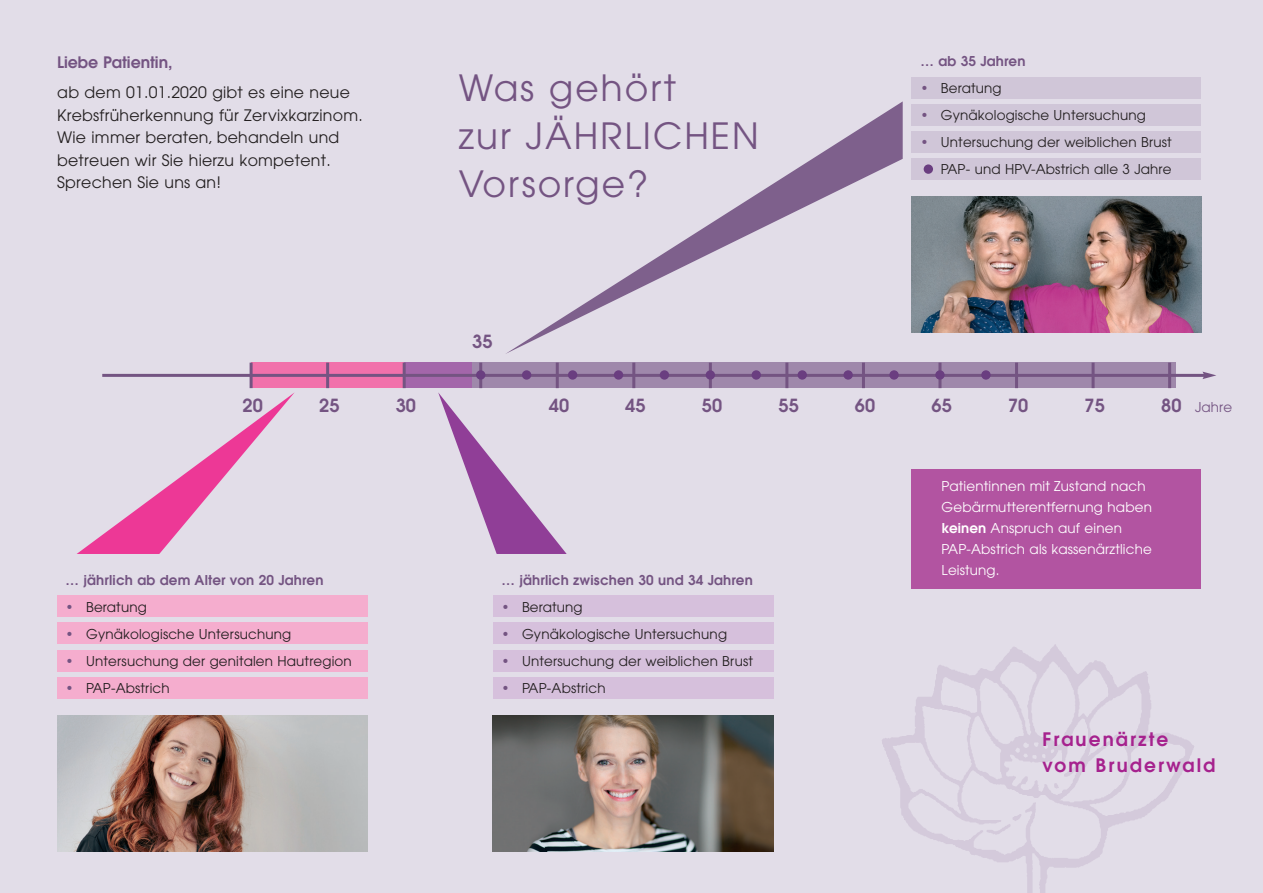
<style>
.page{position:relative;width:1263px;height:893px;background:#e2dde8}
.page>*{position:absolute;margin:0;border:0;box-sizing:border-box;transform-origin:0 0}
.t1{font:36px/48px "Avant Garde";letter-spacing:.055em;color:#745482}
.t2{font:600 18.45px/26.2px "Avant Garde";letter-spacing:.11em;color:#a6228e}
.t3{font:600 18px "Avant Garde";letter-spacing:.01em;color:#745482}
.t4{font:15.75px/22.5px "Avant Garde";letter-spacing:.015em;color:#231f20}
.t5{font:600 15.75px "Avant Garde";color:#745482}
.t6{font:13.5px/27px "Avant Garde";letter-spacing:.01em;color:#231f20;text-align:right}
.t7{font:13.5px/21px "Avant Garde";letter-spacing:.01em;color:#fff}
.t8{font:600 13.5px "Avant Garde";letter-spacing:.01em;color:#745482}
.t9{font:13.5px "Avant Garde";letter-spacing:.01em;color:#745482}
.s1{color:#745482}
.s2{font-weight:600;font-size:18px}
.s3{font-weight:600}
</style>
<div class="page">
<svg style="left:77px;top:392px;width:218px;height:162px"></svg>
<svg style="left:438px;top:392px;width:129px;height:162px"></svg>
<svg style="left:506px;top:101px;width:397px;height:253px"></svg>
<div style="left:57px;top:596px;width:311px;height:21px;background:#f5adce"></div>
<div style="left:57px;top:623px;width:311px;height:21px;background:#f5adce"></div>
<div style="left:57px;top:650px;width:311px;height:21px;background:#f5adce"></div>
<div style="left:57px;top:677px;width:311px;height:21px;background:#f5adce"></div>
<img style="left:57px;top:715px;width:311px;height:136px">
<div style="left:493px;top:596px;width:281px;height:21px;background:#d6c0dc"></div>
<div style="left:493px;top:623px;width:281px;height:21px;background:#d6c0dc"></div>
<div style="left:493px;top:650px;width:281px;height:21px;background:#d6c0dc"></div>
<div style="left:493px;top:677px;width:281px;height:21px;background:#d6c0dc"></div>
<img style="left:493px;top:715px;width:281px;height:136px">
<div style="left:912px;top:77px;width:289px;height:22px;background:#d0c6d8"></div>
<div style="left:912px;top:104px;width:289px;height:22px;background:#d0c6d8"></div>
<div style="left:912px;top:131px;width:289px;height:22px;background:#d0c6d8"></div>
<div style="left:912px;top:158px;width:289px;height:22px;background:#d0c6d8"></div>
<img style="left:912px;top:196px;width:289px;height:136px">
<div style="left:924px;top:164px;width:9px;height:10px;background:#6a3e80;border-radius:50%"></div>
<div style="left:912px;top:469px;width:289px;height:119px;background:#b254a1"></div>
<div style="left:251px;top:363px;width:153px;height:25px;background:#f171ab"></div>
<div style="left:404px;top:363px;width:68px;height:25px;background:#a366aa"></div>
<div style="left:472px;top:363px;width:704px;height:25px;background:#9f88ab"></div>
<hr style="left:102px;top:374px;width:1103px;height:3px;background:#745482">
<svg style="left:1202px;top:372px;width:14px;height:7px"></svg>
<hr style="left:250px;top:363px;width:3px;height:25px;background:#745482">
<hr style="left:326px;top:363px;width:3px;height:25px;background:#745482">
<hr style="left:403px;top:363px;width:3px;height:25px;background:#745482">
<hr style="left:479px;top:363px;width:3px;height:25px;background:#745482">
<hr style="left:556px;top:363px;width:3px;height:25px;background:#745482">
<hr style="left:632px;top:363px;width:3px;height:25px;background:#745482">
<hr style="left:709px;top:363px;width:3px;height:25px;background:#745482">
<hr style="left:785px;top:363px;width:3px;height:25px;background:#745482">
<hr style="left:862px;top:363px;width:3px;height:25px;background:#745482">
<hr style="left:938px;top:363px;width:3px;height:25px;background:#745482">
<hr style="left:1015px;top:363px;width:3px;height:25px;background:#745482">
<hr style="left:1091px;top:363px;width:3px;height:25px;background:#745482">
<hr style="left:1168px;top:363px;width:3px;height:25px;background:#745482">
<div style="left:476px;top:370px;width:9px;height:10px;background:#6a3e80;border-radius:50%"></div>
<div style="left:522px;top:370px;width:9px;height:10px;background:#6a3e80;border-radius:50%"></div>
<div style="left:568px;top:370px;width:9px;height:10px;background:#6a3e80;border-radius:50%"></div>
<div style="left:614px;top:370px;width:9px;height:10px;background:#6a3e80;border-radius:50%"></div>
<div style="left:660px;top:370px;width:9px;height:10px;background:#6a3e80;border-radius:50%"></div>
<div style="left:706px;top:370px;width:9px;height:10px;background:#6a3e80;border-radius:50%"></div>
<div style="left:751px;top:370px;width:10px;height:10px;background:#6a3e80;border-radius:50%"></div>
<div style="left:797px;top:370px;width:10px;height:10px;background:#6a3e80;border-radius:50%"></div>
<div style="left:843px;top:370px;width:10px;height:10px;background:#6a3e80;border-radius:50%"></div>
<div style="left:889px;top:370px;width:10px;height:10px;background:#6a3e80;border-radius:50%"></div>
<div style="left:935px;top:370px;width:10px;height:10px;background:#6a3e80;border-radius:50%"></div>
<div style="left:981px;top:370px;width:10px;height:10px;background:#6a3e80;border-radius:50%"></div>
<p class="t5" style="left:57px;top:56px;width:117px">Liebe Patientin,</p>
<p class="t4" style="left:57px;top:83px;width:307px">ab dem 01.01.2020 gibt es eine neue Krebsfrüherkennung für Zervixkarzinom.<br>Wie immer beraten, behandeln und betreuen wir Sie hierzu kompetent.<br>Sprechen Sie uns an!</p>
<h1 class="t1" style="left:459px;top:67px;width:301px">Was gehört<br>zur JÄHRLICHEN<br>Vorsorge?</h1>
<p class="t8" style="left:920px;top:56px;width:107px">… ab 35 Jahren</p>
<p class="t6" style="left:920px;top:76px;width:83px"><span class="s1">•</span> Beratung</p>
<p class="t6" style="left:920px;top:103px;width:227px"><span class="s1">•</span> Gynäkologische Untersuchung</p>
<p class="t6" style="left:920px;top:130px;width:253px"><span class="s1">•</span> Untersuchung der weiblichen Brust<br>PAP- und HPV-Abstrich alle 3 Jahre</p>
<h3 class="t3" style="left:243px;top:399px;width:22px">20</h3>
<h3 class="t3" style="left:319px;top:399px;width:22px">25</h3>
<h3 class="t3" style="left:396px;top:399px;width:22px">30</h3>
<p class="t8" style="left:66px;top:575px;width:259px">… jährlich ab dem Alter von 20 Jahren</p>
<p class="t6" style="left:66px;top:595px;width:83px"><span class="s1">•</span> Beratung</p>
<p class="t6" style="left:66px;top:622px;width:227px"><span class="s1">•</span> Gynäkologische Untersuchung</p>
<p class="t6" style="left:66px;top:649px;width:288px"><span class="s1">•</span> Untersuchung der genitalen Hautregion</p>
<p class="t6" style="left:66px;top:676px;width:106px"><span class="s1">•</span> PAP-Abstrich</p>
<h3 class="t3" style="left:472px;top:335px;width:22px">35</h3>
<h3 class="t3" style="left:549px;top:399px;width:22px">40</h3>
<h3 class="t3" style="left:625px;top:399px;width:22px">45</h3>
<h3 class="t3" style="left:702px;top:399px;width:22px">50</h3>
<h3 class="t3" style="left:778px;top:399px;width:22px">55</h3>
<h3 class="t3" style="left:855px;top:399px;width:22px">60</h3>
<h3 class="t3" style="left:931px;top:399px;width:22px">65</h3>
<h3 class="t3" style="left:1008px;top:399px;width:22px">70</h3>
<h3 class="t3" style="left:1084px;top:399px;width:22px">75</h3>
<p class="t9" style="left:1161px;top:402px;width:73px"><span class="s2">80</span> Jahre</p>
<p class="t8" style="left:501px;top:575px;width:253px">… jährlich zwischen 30 und 34 Jahren</p>
<p class="t6" style="left:501px;top:595px;width:83px"><span class="s1">•</span> Beratung</p>
<p class="t6" style="left:501px;top:622px;width:227px"><span class="s1">•</span> Gynäkologische Untersuchung</p>
<p class="t6" style="left:501px;top:649px;width:253px"><span class="s1">•</span> Untersuchung der weiblichen Brust</p>
<p class="t6" style="left:501px;top:676px;width:106px"><span class="s1">•</span> PAP-Abstrich</p>
<p class="t7" style="left:942px;top:477px;width:212px">Patientinnen mit Zustand nach<br>Gebärmutterentfernung haben <span class="s3">keinen</span> Anspruch auf einen<br>PAP-Abstrich als kassenärztliche<br>Leistung.</p>
<h2 class="t2" style="left:1042px;top:728px;width:174px">Frauenärzte vom Bruderwald</h2>
</div>
